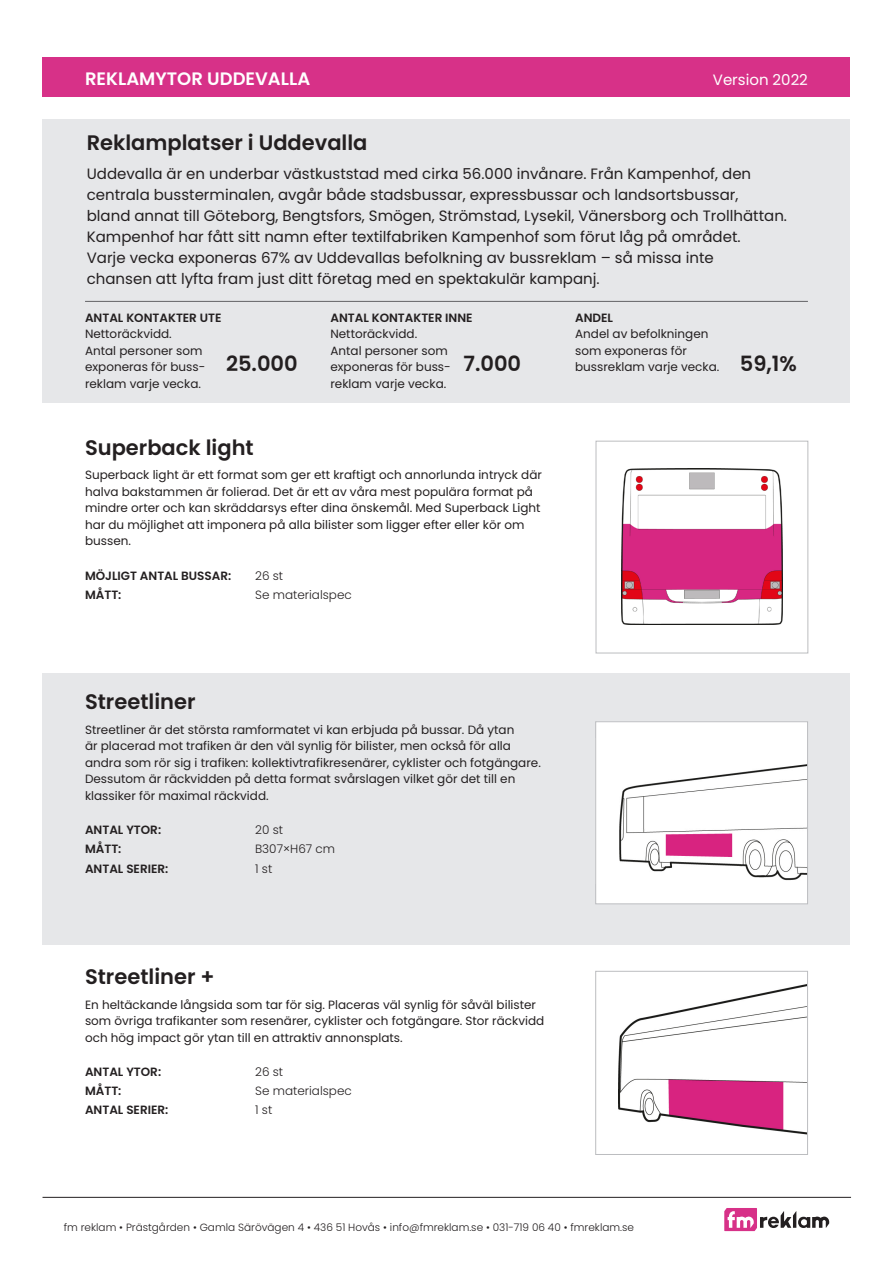
<style>
.page{position:relative;width:893px;height:1263px;background:#fff}
.page>*{position:absolute;margin:0;border:0;box-sizing:border-box;transform-origin:0 0}
.t1{font:600 21px "Poppins";color:#231f20}
.t2{font:600 18px "Poppins";color:#fff}
.t3{font:15px/21px "Poppins";color:#231f20}
.t4{font:15px "Poppins";color:#fff}
.t5{font:12px/16.5px "Poppins";color:#231f20}
.t6{font:600 12px "Poppins";color:#231f20}
.t7{font:300 12px "Poppins";color:#231f20}
.t8{font:300 10.5px "Poppins";color:#231f20}
</style>
<div class="page">
<div style="left:43px;top:58px;width:807px;height:39px;background:#d73188"></div>
<svg style="left:724px;top:1208px;width:105px;height:23px"></svg>
<hr style="left:43px;top:1197px;width:808px;height:1px;background:#231f20">
<div style="left:43px;top:119px;width:807px;height:284px;background:#e6e7e9"></div>
<img style="left:621px;top:469px;width:162px;height:155px">
<div style="left:596px;top:441px;width:212px;height:212px;border:1px solid #bcbdc0"></div>
<div style="left:43px;top:674px;width:807px;height:271px;background:#e6e7e9"></div>
<div style="left:596px;top:722px;width:211px;height:182px;background:#fff"></div>
<img style="left:619px;top:764px;width:187px;height:117px">
<div style="left:595px;top:721px;width:213px;height:183px;border:1px solid #bcbdc0"></div>
<hr style="left:85px;top:301px;width:723px;height:1px;background:#636366">
<img style="left:619px;top:984px;width:187px;height:151px">
<div style="left:595px;top:971px;width:213px;height:184px;border:1px solid #bcbdc0"></div>
<h2 class="t2" style="left:85px;top:68px;width:227px">REKLAMYTOR UDDEVALLA</h2>
<p class="t4" style="left:713px;top:71px;width:97px">Version 2022</p>
<p class="t1" style="left:87px;top:130px;width:282px">Reklamplatser i Uddevalla</p>
<p class="t3" style="left:87px;top:163px;width:702px">Uddevalla är en underbar västkuststad med cirka 56.000 invånare. Från Kampenhof, den centrala bussterminalen, avgår både stadsbussar, expressbussar och landsortsbussar,<br>bland annat till Göteborg, Bengtsfors, Smögen, Strömstad, Lysekil, Vänersborg och Trollhättan.<br>Kampenhof har fått sitt namn efter textilfabriken Kampenhof som förut låg på området.<br>Varje vecka exponeras 67% av Uddevallas befolkning av bussreklam – så missa inte<br>chansen att lyfta fram just ditt företag med en spektakulär kampanj.</p>
<p class="t6" style="left:85px;top:311px;width:138px">ANTAL KONTAKTER UTE</p>
<p class="t5" style="left:85px;top:326px;width:88px">Nettoräckvidd.</p>
<p class="t5" style="left:85px;top:343px;width:122px">Antal personer som exponeras för buss&shy;reklam varje vecka.</p>
<p class="t6" style="left:330px;top:311px;width:144px">ANTAL KONTAKTER INNE</p>
<p class="t5" style="left:330px;top:326px;width:88px">Nettoräckvidd.</p>
<p class="t5" style="left:330px;top:343px;width:122px">Antal personer som exponeras för buss&shy;reklam varje vecka.</p>
<p class="t6" style="left:575px;top:311px;width:39px">ANDEL</p>
<p class="t5" style="left:575px;top:326px;width:135px">Andel av befolkningen som exponeras för</p>
<p class="t1" style="left:226px;top:351px;width:73px">25.000</p>
<p class="t1" style="left:463px;top:351px;width:59px">7.000</p>
<p class="t5" style="left:575px;top:359px;width:146px">bussreklam varje vecka.</p>
<p class="t1" style="left:740px;top:351px;width:59px">59,1%</p>
<p class="t1" style="left:85px;top:435px;width:170px">Superback light</p>
<p class="t5" style="left:85px;top:467px;width:458px">Superback light är ett format som ger ett kraftigt och annorlunda intryck där halva bakstammen är folierad. Det är ett av våra mest populära format på mindre orter och kan skräddarsys efter dina önskemål. Med Superback Light har du möjlighet att imponera på alla bilister som ligger efter eller kör om bussen.</p>
<p class="t6" style="left:85px;top:568px;width:148px">MÖJLIGT ANTAL BUSSAR:</p>
<p class="t7" style="left:255px;top:568px;width:30px">26 st</p>
<p class="t6" style="left:85px;top:588px;width:38px">MÅTT:</p>
<p class="t7" style="left:255px;top:588px;width:98px">Se materialspec</p>
<p class="t1" style="left:85px;top:690px;width:112px">Streetliner</p>
<p class="t5" style="left:85px;top:721px;width:457px">Streetliner är det största ramformatet vi kan erbjuda på bussar. Då ytan<br>är placerad mot trafiken är den väl synlig för bilister, men också för alla andra som rör sig i trafiken: kollektivtrafikresenärer, cyklister och fotgängare.<br>Dessutom är räckvidden på detta format svårslagen vilket gör det till en klassiker för maximal räckvidd.</p>
<p class="t6" style="left:85px;top:823px;width:78px">ANTAL YTOR:</p>
<p class="t7" style="left:255px;top:823px;width:29px">20 st</p>
<p class="t6" style="left:85px;top:842px;width:38px">MÅTT:</p>
<p class="t7" style="left:255px;top:842px;width:82px">B307×H67 cm</p>
<p class="t6" style="left:85px;top:861px;width:85px">ANTAL SERIER:</p>
<p class="t7" style="left:255px;top:861px;width:19px">1 st</p>
<p class="t1" style="left:85px;top:964px;width:131px">Streetliner +</p>
<p class="t5" style="left:85px;top:996px;width:461px">En heltäckande långsida som tar för sig. Placeras väl synlig för såväl bilister som övriga trafikanter som resenärer, cyklister och fotgängare. Stor räckvidd och hög impact gör ytan till en attraktiv annonsplats.</p>
<p class="t6" style="left:85px;top:1065px;width:78px">ANTAL YTOR:</p>
<p class="t7" style="left:255px;top:1065px;width:30px">26 st</p>
<p class="t6" style="left:85px;top:1084px;width:38px">MÅTT:</p>
<p class="t7" style="left:255px;top:1084px;width:98px">Se materialspec</p>
<p class="t6" style="left:85px;top:1103px;width:85px">ANTAL SERIER:</p>
<p class="t7" style="left:255px;top:1103px;width:19px">1 st</p>
<p class="t8" style="left:64px;top:1221px;width:572px">fm reklam • Prästgården • Gamla Särövägen 4 • 436 51 Hovås • info@fmreklam.se • 031-719 06 40 • fmreklam.se</p>
</div>
